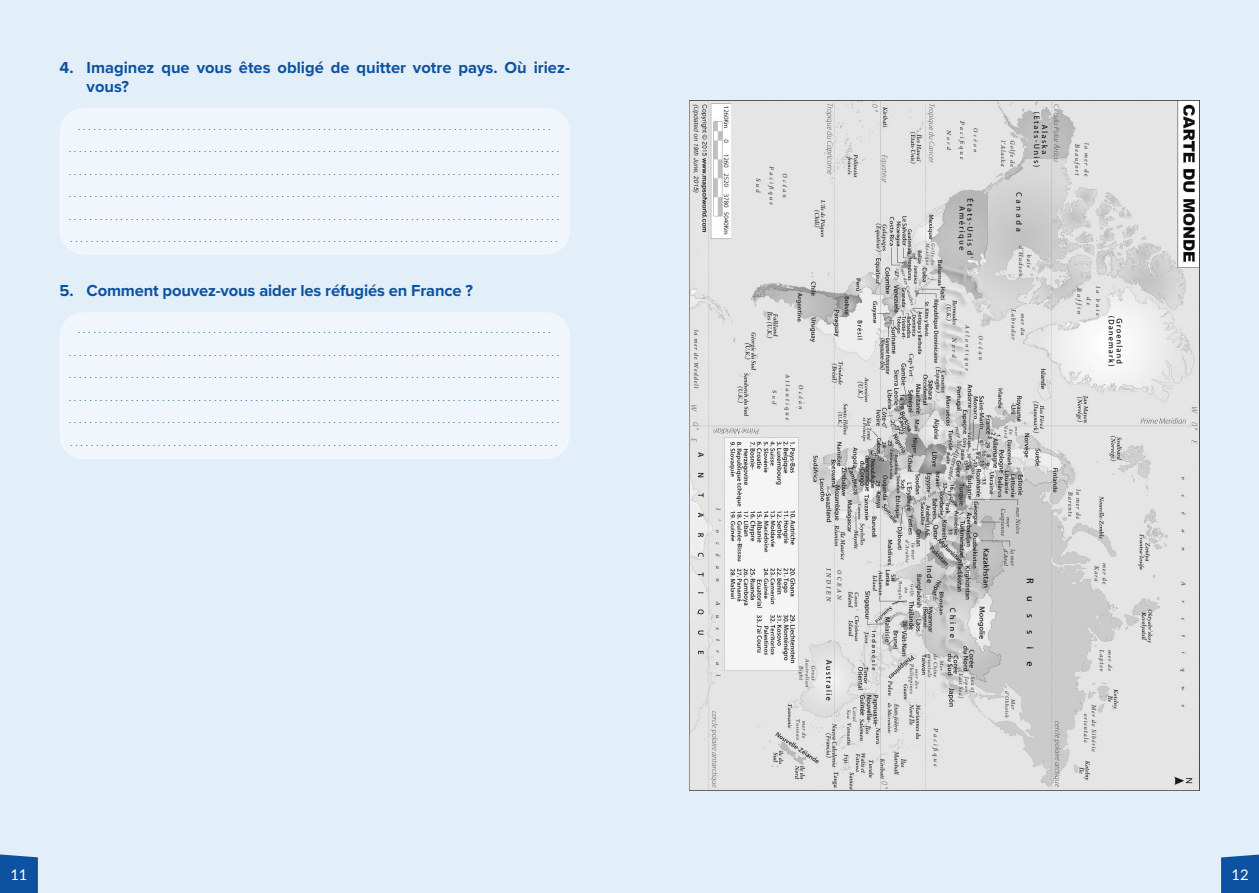
<style>
.page{position:relative;width:1259px;height:893px;background:#fff}
.page>*{position:absolute;margin:0;border:0;box-sizing:border-box;transform-origin:0 0}
.t1{font:100 16.8px/22.5px "Lato";color:#0d52a1;text-align:center}
.t2{font:700 16.5px/19.8px "Proxima Nova";color:#0d52a1}
.t3{font:14.7px "Lato";color:#fff}
</style>
<div class="page">
<div style="left:0;top:0;width:629px;height:893px;background:#e2eff8"></div>
<div style="left:629px;top:0;width:630px;height:893px;background:#e2eff8"></div>
<img style="left:689px;top:100px;width:510px;height:690px">
<svg style="left:0;top:854px;width:38px;height:39px"></svg>
<svg style="left:1221px;top:854px;width:38px;height:39px"></svg>
<div style="left:60px;top:108px;width:510px;height:147px;background:#f0f6fb;border-radius:24px"></div>
<div style="left:60px;top:312px;width:510px;height:147px;background:#f0f6fb;border-radius:24px"></div>
<p class="t2" style="left:87px;top:57px;width:485px;text-indent:-27px">4. Imaginez que vous êtes obligé de quitter votre pays. Où iriez&shy;vous?</p>
<p class="t1" style="left:68px;top:112px;width:493px">........................................................................................... ............................................................................................... ............................................................................................... ............................................................................................... ............................................................................................... ...............................................................................................</p>
<p class="t2" style="left:60px;top:280px;width:415px">5. Comment pouvez-vous aider les réfugiés en France ?</p>
<p class="t1" style="left:68px;top:315px;width:493px">........................................................................................... ............................................................................................... ............................................................................................... ............................................................................................... ............................................................................................... ...............................................................................................</p>
<p class="t3" style="left:10px;top:864px;width:19px">11</p>
<p class="t3" style="left:1231px;top:864px;width:19px">12</p>
</div>
